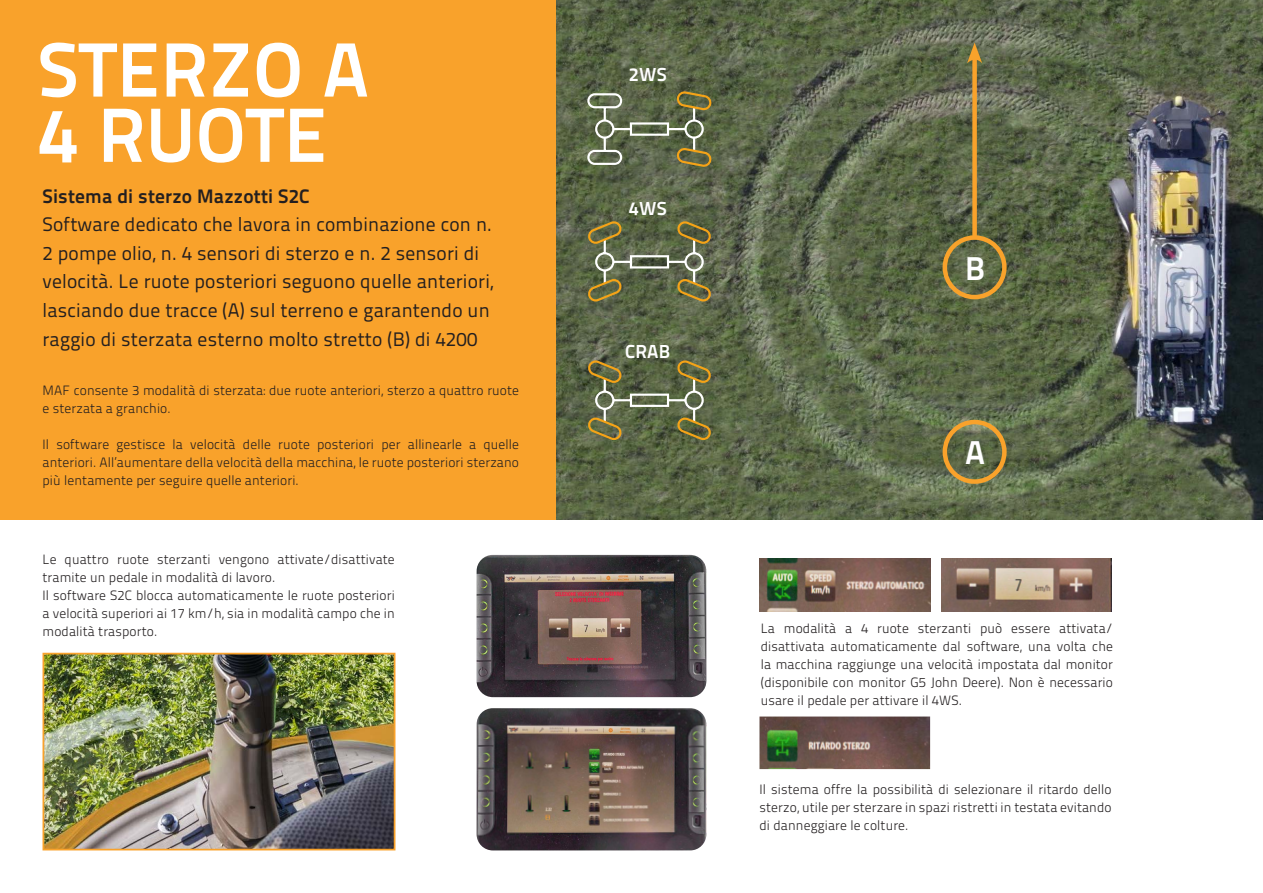
<style>
.page{position:relative;width:1263px;height:893px;background:#fff}
.page>*{position:absolute;margin:0;border:0;box-sizing:border-box;transform-origin:0 0}
.t1{font:700 76.8px "Titillium Text 22 L";letter-spacing:.01em;color:#fff}
.t2{font:700 33px "Titillium Text 22 L";color:#fff}
.t3{font:19.5px/28.5px "Titillium Text 22 L";letter-spacing:.01em;color:#231f20}
.t4{font:700 19.5px "Titillium Text 22 L";letter-spacing:.01em;color:#231f20}
.t5{font:700 18.75px "Titillium Text 22 L";letter-spacing:.01em;color:#fff}
.t6{font:300 13.5px/18px "Titillium Text 22 L";letter-spacing:.01em;color:#231f20;text-align:justify}
</style>
<div class="page">
<div style="left:0;top:0;width:556px;height:520px;background:#f9a22b"></div>
<img style="left:556px;top:0;width:707px;height:520px">
<img style="left:46px;top:656px;width:346px;height:191px">
<div style="left:43px;top:653px;width:352px;height:197px;border:2px solid #f9a22b"></div>
<img style="left:476px;top:555px;width:230px;height:142px">
<img style="left:941px;top:559px;width:171px;height:52px">
<img style="left:476px;top:708px;width:230px;height:142px">
<img style="left:759px;top:716px;width:171px;height:53px">
<img style="left:759px;top:559px;width:171px;height:52px">
<div style="left:942px;top:420px;width:65px;height:64px;border:4px solid #f9a22b;border-radius:50%"></div>
<div style="left:942px;top:235px;width:65px;height:64px;border:4px solid #f9a22b;border-radius:50%"></div>
<div style="left:972px;top:55px;width:5px;height:183px;background:#f9a22b"></div>
<svg style="left:967px;top:43px;width:15px;height:20px"></svg>
<svg style="left:586px;top:92px;width:126px;height:349px;background:#676e4e"></svg>
<p class="t1" style="left:38px;top:10px;width:333px">STERZO A</p>
<p class="t1" style="left:38px;top:76px;width:291px">4 RUOTE</p>
<p class="t4" style="left:43px;top:181px;width:269px">Sistema di sterzo Mazzotti S2C</p>
<p class="t3" style="left:43px;top:209px;width:452px">Software dedicato che lavora in combinazione con n.<br>2 pompe olio, n. 4 sensori di sterzo e n. 2 sensori di velocità. Le ruote posteriori seguono quelle anteriori, lasciando due tracce (A) sul terreno e garantendo un raggio di sterzata esterno molto stretto (B) di 4200</p>
<p class="t6" style="left:43px;top:381px;width:478px">MAF consente 3 modalità di sterzata: due ruote anteriori, sterzo a quattro ruote e sterzata a granchio.</p>
<p class="t6" style="left:43px;top:435px;width:478px">Il software gestisce la velocità delle ruote posteriori per allinearle a quelle anteriori. All’aumentare della velocità della macchina, le ruote posteriori sterzano più lentamente per seguire quelle anteriori.</p>
<p class="t6" style="left:43px;top:550px;width:354px">Le quattro ruote sterzanti vengono attivate/disattivate tramite un pedale in modalità di lavoro.</p>
<p class="t6" style="left:43px;top:586px;width:354px">Il software S2C blocca automaticamente le ruote posteriori a velocità superiori ai 17 km/h, sia in modalità campo che in modalità trasporto.</p>
<p class="t5" style="left:629px;top:60px;width:39px">2WS</p>
<p class="t5" style="left:629px;top:194px;width:39px">4WS</p>
<p class="t5" style="left:625px;top:337px;width:47px">CRAB</p>
<p class="t2" style="left:965px;top:243px;width:22px">B</p>
<p class="t2" style="left:965px;top:427px;width:21px">A</p>
<p class="t6" style="left:761px;top:618px;width:354px">La modalità a 4 ruote sterzanti può essere attivata/ disattivata automaticamente dal software, una volta che la macchina raggiunge una velocità impostata dal monitor (disponibile con monitor G5 John Deere). Non è necessario usare il pedale per attivare il 4WS.</p>
<p class="t6" style="left:759px;top:780px;width:354px">Il sistema offre la possibilità di selezionare il ritardo dello sterzo, utile per sterzare in spazi ristretti in testata evitando di danneggiare le colture.</p>
</div>
